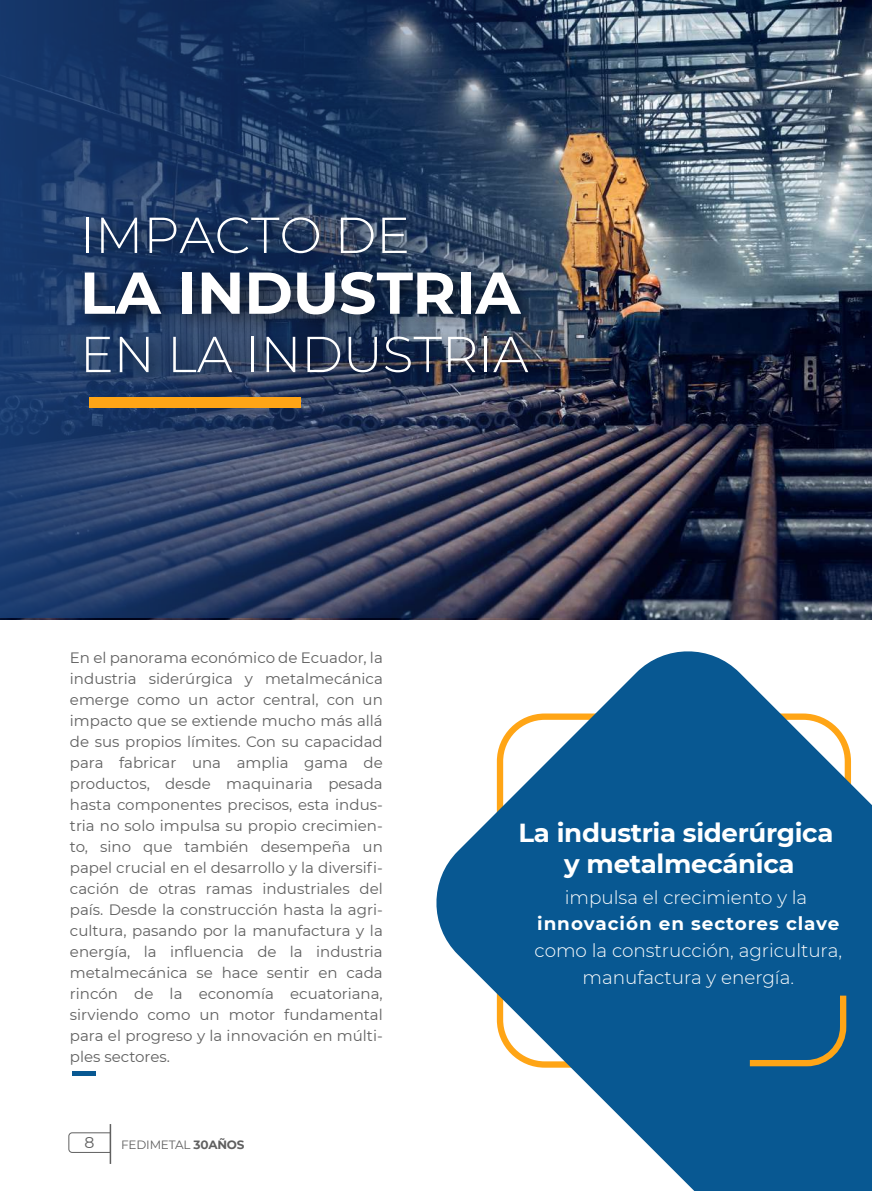
<style>
.page{position:relative;width:872px;height:1191px;background:#fff}
.page>*{position:absolute;margin:0;border:0;box-sizing:border-box;transform-origin:0 0}
.t1{font:700 58.8px "Montserrat";letter-spacing:.005em;color:#fff}
.t2{font:300 50.4px "Montserrat";color:#fff}
.t3{font:700 26.1px/31.2px "Montserrat";letter-spacing:-.015em;color:#fff;text-align:center}
.t4{font:300 18.45px/26.7px "Montserrat";color:#fff;text-align:center}
.t5{font:700 18.45px "Montserrat";letter-spacing:.05em;color:#fff}
.t6{font:15.6px "Montserrat";color:#606060}
.t7{font:15px/21px "Montserrat";color:#606060;text-align:justify}
.t8{font:12px "Montserrat";letter-spacing:-.015em;color:#606060}
.s1{font-weight:700}
</style>
<div class="page">
<img style="left:0;top:0;width:872px;height:620px">
<img style="left:0;top:0;width:638px;height:618px">
<hr style="left:110px;top:1124px;width:1px;height:39px;background:#606060">
<svg style="left:68px;top:1132px;width:42px;height:21px"></svg>
<img style="left:60px;top:309px;width:498px;height:106px">
<img style="left:60px;top:190px;width:490px;height:168px">
<svg style="left:436px;top:651px;width:436px;height:540px;fill:#085892"></svg>
<svg style="left:743px;top:989px;width:106px;height:80px;background:#226084"></svg>
<hr style="left:72px;top:1071px;width:24px;height:4px;background:#085892">
<div style="left:90px;top:398px;width:211px;height:10px;background:#ffa516"></div>
<h2 class="t2" style="left:80px;top:201px;width:331px">IMPACTO DE</h2>
<h1 class="t1" style="left:80px;top:250px;width:442px">LA INDUSTRIA</h1>
<h2 class="t2" style="left:80px;top:320px;width:450px">EN LA INDUSTRIA</h2>
<p class="t7" style="left:70px;top:646px;width:314px">En el panorama económico de Ecuador, la industria siderúrgica y metalmecánica emerge como un actor central, con un impacto que se extiende mucho más allá de sus propios límites. Con su capacidad para fabricar una amplia gama de productos, desde maquinaria pesada hasta componentes precisos, esta indus&shy;tria no solo impulsa su propio crecimien&shy;to, sino que también desempeña un papel crucial en el desarrollo y la diversifi&shy;cación de otras ramas industriales del país. Desde la construcción hasta la agri&shy;cultura, pasando por la manufactura y la energía, la influencia de la industria metalmecánica se hace sentir en cada rincón de la economía ecuatoriana, sirviendo como un motor fundamental para el progreso y la innovación en múlti&shy;ples sectores.</p>
<p class="t6" style="left:85px;top:1131px;width:11px">8</p>
<p class="t8" style="left:121px;top:1136px;width:125px">FEDIMETAL <span class="s1">30AÑOS</span></p>
<h3 class="t3" style="left:518px;top:815px;width:316px">La industria siderúrgica y metalmecánica</h3>
<p class="t4" style="left:565px;top:883px;width:244px">impulsa el crecimiento y la</p>
<p class="t5" style="left:537px;top:910px;width:304px">innovación en sectores clave</p>
<p class="t4" style="left:534px;top:936px;width:309px">como la construcción, agricultura, manufactura y energía.</p>
</div>
